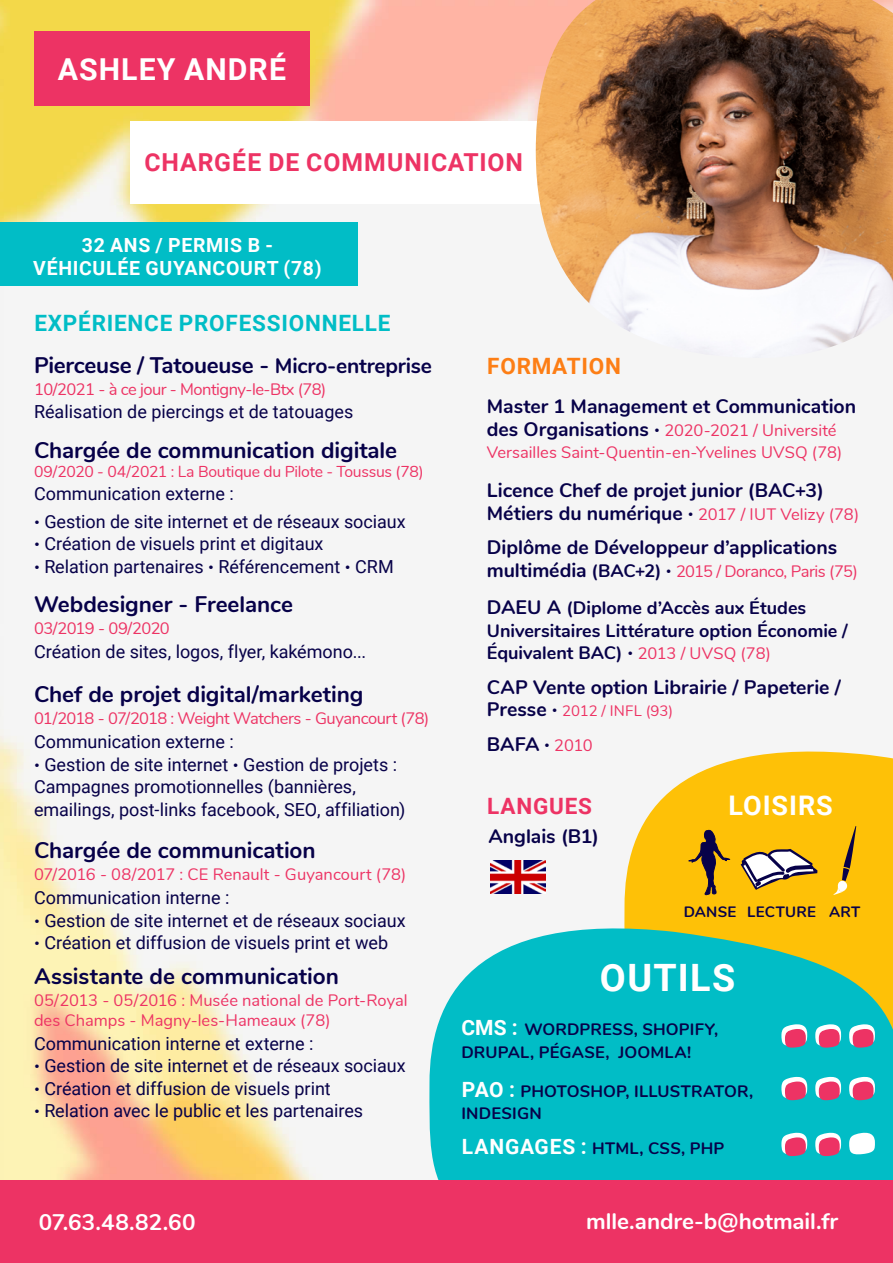
<style>
.page{position:relative;width:893px;height:1263px;background:#fff}
.page>*{position:absolute;margin:0;border:0;box-sizing:border-box;transform-origin:0 0}
.t1{font:700 37.65px "Roboto";letter-spacing:.035em;color:#fff}
.t2{font:700 30.3px "Roboto";letter-spacing:.035em;color:#fff}
.t3{font:700 27px "Roboto";letter-spacing:.035em;color:#fff}
.t4{font:700 24.75px "Roboto";letter-spacing:.04em;color:#ed3364}
.t5{font:700 22.5px "Nunito";letter-spacing:-.005em;color:#070149}
.t6{font:700 22.5px "Nunito";letter-spacing:-.005em;color:#fff}
.t7{font:700 22.5px "Roboto";letter-spacing:.035em;color:#01bdc6}
.t8{font:700 22.5px "Roboto";letter-spacing:.035em;color:#fd7e15}
.t9{font:700 22.5px "Roboto";letter-spacing:.035em;color:#ed3364}
.t10{font:700 19.5px/22.5px "Nunito";color:#070149}
.t11{font:700 19.5px/23.4px "Roboto";letter-spacing:.035em;color:#fff;text-align:center}
.t12{font:18px/22.5px "Roboto";color:#070149}
.t13{font:700 18px/22.5px "Nunito";color:#070149}
.t14{font:16.5px/19.5px "Nunito";letter-spacing:-.01em;color:#ed3364}
.t15{font:16.5px "Nunito";letter-spacing:-.03em;color:#ed3364}
.t16{font:700 16.5px/22.5px "Nunito";letter-spacing:.01em;color:#070149}
.t17{font:16.5px "Nunito";letter-spacing:-.04em;color:#ed3364}
.t18{font:15.75px "Nunito";letter-spacing:-.02em;color:#ed3364}
.t19{font:15px "Nunito";color:#ed3364}
.t20{font:700 15px "Nunito";letter-spacing:.015em;color:#070149}
.s1{font-size:21px}
.s2{font-family:"Comfortaa";font-size:15px}
.s3{font-weight:700;font-size:19.5px;color:#070149}
.s4{font-family:"Comfortaa";font-size:15px;color:#070149}
.s5{font-family:"Comfortaa";font-weight:400;font-size:15px}
.s6{font-weight:400;font-size:16.5px;color:#ed3364}
.s7{font-weight:700;font-size:18px;color:#070149}
.s8{font-size:19.5px}
.s9{font-family:"Comfortaa";color:#070149}
.s10{font-family:"Roboto";font-size:21px;color:#fff}
</style>
<div class="page">
<img style="left:0;top:0;width:546px;height:1180px">
<svg style="left:624px;top:751px;width:269px;height:158px;fill:#fec107"></svg>
<svg style="left:420px;top:909px;width:473px;height:271px;fill:#01bdc6"></svg>
<div style="left:34px;top:31px;width:276px;height:74px;background:#ed3364"></div>
<div style="left:130px;top:121px;width:416px;height:83px;background:#fff"></div>
<img style="left:536px;top:0;width:357px;height:358px">
<div style="left:0;top:1180px;width:893px;height:83px;background:#ed3364"></div>
<div style="left:0;top:223px;width:357px;height:63px;background:#01bdc6"></div>
<img style="left:491px;top:860px;width:54px;height:33px">
<svg style="left:833px;top:826px;width:23px;height:69px"></svg>
<svg style="left:688px;top:830px;width:43px;height:65px"></svg>
<svg style="left:781px;top:1023px;width:27px;height:26px"></svg>
<svg style="left:815px;top:1023px;width:27px;height:26px"></svg>
<svg style="left:849px;top:1023px;width:26px;height:26px"></svg>
<svg style="left:739px;top:848px;width:79px;height:42px"></svg>
<svg style="left:781px;top:1076px;width:27px;height:25px"></svg>
<svg style="left:815px;top:1076px;width:27px;height:25px"></svg>
<svg style="left:849px;top:1076px;width:26px;height:25px"></svg>
<svg style="left:781px;top:1131px;width:27px;height:26px"></svg>
<svg style="left:815px;top:1131px;width:27px;height:26px"></svg>
<svg style="left:849px;top:1131px;width:26px;height:24px"></svg>
<h2 class="t2" style="left:58px;top:48px;width:230px">ASHLEY ANDRÉ</h2>
<h3 class="t4" style="left:144px;top:145px;width:380px">CHARGÉE DE COMMUNICATION</h3>
<p class="t11" style="left:33px;top:232px;width:290px">32 ANS / PERMIS B -<br>VÉHICULÉE GUYANCOURT (78)</p>
<p class="t7" style="left:34px;top:307px;width:358px">EXPÉRIENCE PROFESSIONNELLE</p>
<p class="t5" style="left:34px;top:349px;width:399px">Pierceuse / Tatoueuse - <span class="s1">Micro-entreprise</span></p>
<p class="t15" style="left:34px;top:377px;width:294px">10/2021 - à ce jour - Montigny-le-Btx (78)</p>
<p class="t12" style="left:34px;top:399px;width:321px">Réalisation de piercings et de tatouages</p>
<p class="t5" style="left:34px;top:433px;width:365px">Chargée de communication digitale</p>
<p class="t18" style="left:34px;top:460px;width:391px">09/2020 - 04/2021 : La Boutique du Pilote - Toussus (78)</p>
<p class="t12" style="left:34px;top:482px;width:201px">Communication externe :</p>
<p class="t12" style="left:34px;top:509px;width:373px"><span class="s2">•</span> Gestion de site internet et de réseaux sociaux</p>
<p class="t12" style="left:34px;top:532px;width:291px"><span class="s2">•</span> Création de visuels print et digitaux</p>
<p class="t12" style="left:34px;top:554px;width:361px"><span class="s2">•</span> Relation partenaires <span class="s2">•</span> Référencement <span class="s2">•</span> CRM</p>
<p class="t5" style="left:34px;top:587px;width:261px">Webdesigner - Freelance</p>
<p class="t17" style="left:34px;top:616px;width:137px">03/2019 - 09/2020</p>
<p class="t12" style="left:34px;top:640px;width:334px">Création de sites, logos, flyer, kakémono...</p>
<p class="t5" style="left:34px;top:677px;width:331px">Chef de projet digital/marketing</p>
<p class="t15" style="left:34px;top:706px;width:397px">01/2018 - 07/2018 : Weight Watchers - Guyancourt (78)</p>
<p class="t12" style="left:34px;top:730px;width:201px">Communication externe :</p>
<p class="t12" style="left:34px;top:752px;width:373px"><span class="s2">•</span> Gestion de site internet <span class="s2">•</span> Gestion de projets :<br>Campagnes promotionnelles (bannières, emailings, post-links facebook, SEO, affiliation)</p>
<p class="t5" style="left:34px;top:833px;width:283px">Chargée de communication</p>
<p class="t14" style="left:34px;top:864px;width:374px">07/2016 - 08/2017 : CE Renault - Guyancourt (78)</p>
<p class="t12" style="left:34px;top:886px;width:197px">Communication interne :</p>
<p class="t12" style="left:34px;top:908px;width:373px"><span class="s2">•</span> Gestion de site internet et de réseaux sociaux</p>
<p class="t12" style="left:34px;top:931px;width:356px"><span class="s2">•</span> Création et diffusion de visuels print et web</p>
<p class="t5" style="left:34px;top:959px;width:306px">Assistante de communication</p>
<p class="t14" style="left:34px;top:990px;width:375px">05/2013 - 05/2016 : Musée national de Port-Royal des Champs - Magny-les-Hameaux (78)</p>
<p class="t12" style="left:34px;top:1031px;width:281px">Communication interne et externe :</p>
<p class="t12" style="left:34px;top:1054px;width:373px"><span class="s2">•</span> Gestion de site internet et de réseaux sociaux</p>
<p class="t12" style="left:34px;top:1076px;width:298px"><span class="s2">•</span> Création et diffusion de visuels print</p>
<p class="t12" style="left:34px;top:1099px;width:331px"><span class="s2">•</span> Relation avec le public et les partenaires</p>
<p class="t8" style="left:487px;top:350px;width:135px">FORMATION</p>
<p class="t10" style="left:487px;top:394px;width:371px">Master 1 Management et Communication</p>
<p class="t14" style="left:487px;top:418px;width:357px;line-height:22.5px"><span class="s3">des Organisations</span> <span class="s4">•</span> 2020-2021 / Université<br>Versailles Saint-Quentin-en-Yvelines UVSQ (78)</p>
<p class="t10" style="left:487px;top:478px;width:374px">Licence Chef de projet junior (BAC+3)<br>Métiers du numérique <span class="s5">•</span> <span class="s6">2017 / IUT Velizy (78)</span></p>
<p class="t10" style="left:487px;top:535px;width:352px">Diplôme de Développeur d’applications</p>
<p class="t15" style="left:487px;top:559px;width:373px"><span class="s3">multimédia</span> <span class="s7">(BAC+2)</span> <span class="s4">•</span> 2015 / Doranco, Paris (75)</p>
<p class="t13" style="left:487px;top:596px;width:363px"><span class="s8">DAEU A</span> (Diplome d’Accès aux Études<br>Universitaires Littérature option Économie /<br>Équivalent BAC) <span class="s5">•</span> <span class="s6">2013 / UVSQ (78)</span></p>
<p class="t10" style="left:487px;top:675px;width:356px">CAP Vente option Librairie / Papeterie /</p>
<p class="t19" style="left:487px;top:700px;width:188px"><span class="s3">Presse</span> <span class="s9">•</span> 2012 / INFL (93)</p>
<p class="t10" style="left:487px;top:732px;width:107px">BAFA <span class="s5">•</span> <span class="s6">2010</span></p>
<p class="t9" style="left:487px;top:790px;width:106px">LANGUES</p>
<p class="t10" style="left:488px;top:824px;width:112px">Anglais (B1)</p>
<h3 class="t3" style="left:728px;top:787px;width:106px">LOISIRS</h3>
<p class="t20" style="left:684px;top:900px;width:178px">DANSE LECTURE ART</p>
<h1 class="t1" style="left:600px;top:951px;width:137px">OUTILS</h1>
<p class="t16" style="left:461px;top:1017px;width:258px"><span class="s10">CMS :</span> WORDPRESS, SHOPIFY,<br>DRUPAL, PÉGASE, JOOMLA!</p>
<p class="t16" style="left:461px;top:1079px;width:293px"><span class="s10">PAO :</span> PHOTOSHOP, ILLUSTRATOR,<br>INDESIGN</p>
<p class="t16" style="left:462px;top:1136px;width:264px"><span class="s10">LANGAGES :</span> HTML, CSS, PHP</p>
<p class="t6" style="left:39px;top:1205px;width:158px">07.63.48.82.60</p>
<p class="t6" style="left:586px;top:1204px;width:254px">mlle.andre-b@hotmail.fr</p>
</div>
